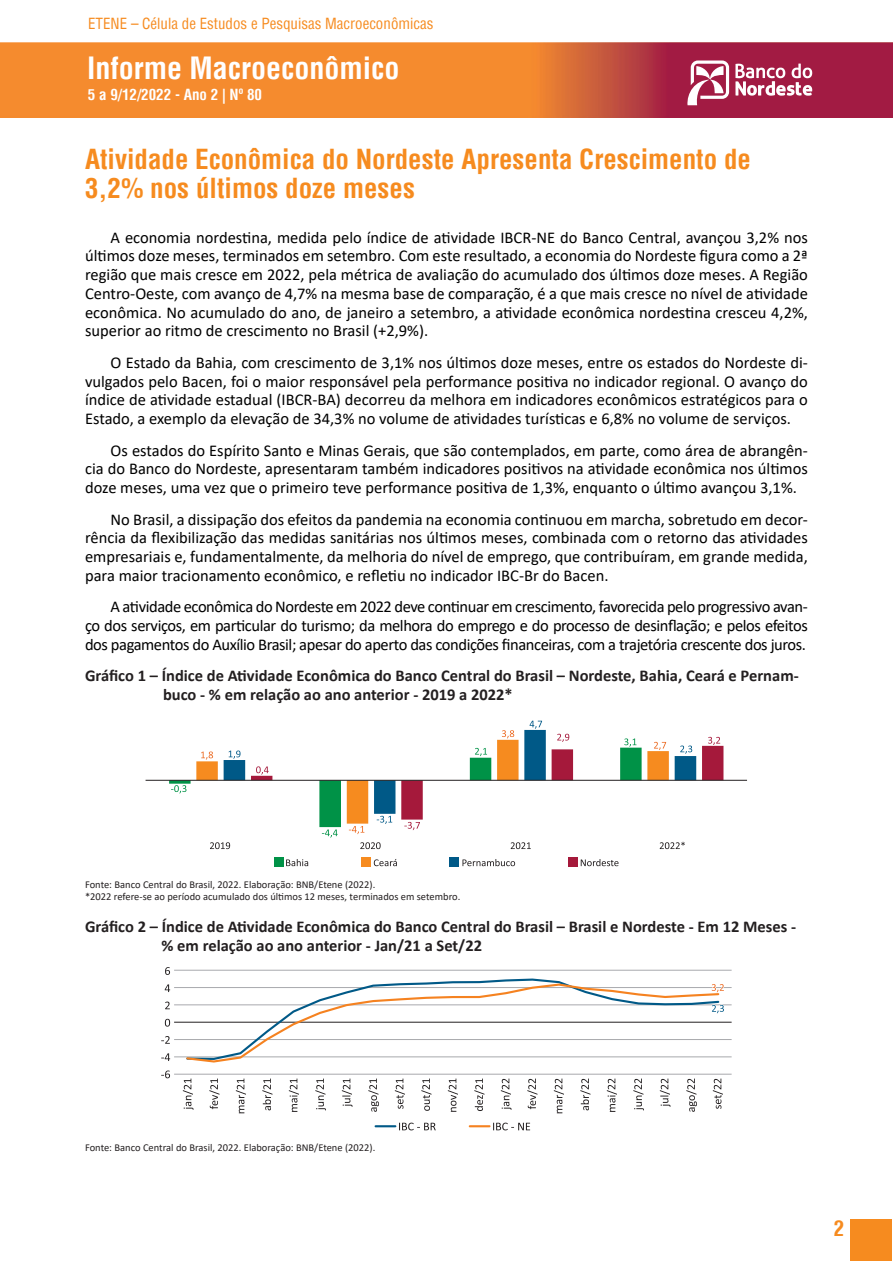
<style>
.page{position:relative;width:893px;height:1263px;background:#fff}
.page>*{position:absolute;margin:0;border:0;box-sizing:border-box;transform-origin:0 0}
.t1{font:700 condensed 30px "Helvetica";color:#fff}
.MS_Tit_1{font:700 condensed 27px/29.1px "Helvetica";color:#f68b1f}
.t2{font:700 condensed 21px "Helvetica";color:#f68b1f}
.MS_Corpo{font:16.5px/18.8px "Calibri";color:#000;text-align:justify}
.MS_Tit_Fig_Tab_Graf{font:700 16.5px/18.8px "Calibri";color:#231f20}
.t3{font:condensed 15px "Helvetica";color:#f68b1f}
.t4{font:700 condensed 15px "Helvetica";color:#fff}
.MS_Fonte{font:10.5px/12px "Calibri";color:#231f20}
</style>
<div class="page">
<img style="left:0;top:43px;width:893px;height:75px">
<svg style="left:686px;top:61px;width:43px;height:44px"></svg>
<svg style="left:735px;top:64px;width:77px;height:32px"></svg>
<div style="left:850px;top:1219px;width:42px;height:41px;background:#f68b1f"></div>
<hr style="left:146px;top:780px;width:601px;height:1px;background:#231f20">
<svg style="left:169px;top:720px;width:554px;height:129px"></svg>
<svg style="left:286px;top:859px;width:22px;height:7px"></svg>
<svg style="left:374px;top:859px;width:23px;height:7px"></svg>
<svg style="left:462px;top:859px;width:53px;height:7px"></svg>
<svg style="left:581px;top:859px;width:37px;height:7px"></svg>
<div style="left:450px;top:858px;width:9px;height:9px;background:#005987"></div>
<div style="left:274px;top:858px;width:9px;height:9px;background:#009247"></div>
<div style="left:361px;top:858px;width:10px;height:9px;background:#f68b1f"></div>
<div style="left:568px;top:858px;width:9px;height:9px;background:#a5193b"></div>
<hr style="left:174px;top:1074px;width:558px;height:1px;background:#a8a9ad">
<hr style="left:174px;top:1056px;width:558px;height:1px;background:#a8a9ad">
<hr style="left:174px;top:1039px;width:558px;height:1px;background:#a8a9ad">
<hr style="left:174px;top:1004px;width:558px;height:1px;background:#a8a9ad">
<hr style="left:174px;top:987px;width:558px;height:1px;background:#a8a9ad">
<hr style="left:174px;top:970px;width:558px;height:1px;background:#a8a9ad">
<hr style="left:174px;top:1022px;width:558px;height:1px;background:#231f20">
<svg style="left:185px;top:978px;width:540px;height:85px"></svg>
<svg style="left:183px;top:1078px;width:10px;height:32px"></svg>
<svg style="left:209px;top:1078px;width:11px;height:31px"></svg>
<svg style="left:236px;top:1078px;width:10px;height:35px"></svg>
<svg style="left:262px;top:1078px;width:10px;height:32px"></svg>
<svg style="left:289px;top:1078px;width:10px;height:34px"></svg>
<svg style="left:315px;top:1078px;width:11px;height:32px"></svg>
<svg style="left:342px;top:1078px;width:10px;height:29px"></svg>
<svg style="left:368px;top:1078px;width:11px;height:34px"></svg>
<svg style="left:395px;top:1078px;width:10px;height:31px"></svg>
<svg style="left:421px;top:1078px;width:10px;height:33px"></svg>
<svg style="left:448px;top:1078px;width:10px;height:34px"></svg>
<svg style="left:474px;top:1078px;width:10px;height:33px"></svg>
<svg style="left:501px;top:1078px;width:10px;height:32px"></svg>
<svg style="left:527px;top:1078px;width:10px;height:31px"></svg>
<svg style="left:554px;top:1078px;width:10px;height:35px"></svg>
<svg style="left:580px;top:1078px;width:10px;height:32px"></svg>
<svg style="left:607px;top:1078px;width:10px;height:34px"></svg>
<svg style="left:633px;top:1078px;width:11px;height:32px"></svg>
<svg style="left:660px;top:1078px;width:10px;height:29px"></svg>
<svg style="left:686px;top:1078px;width:11px;height:34px"></svg>
<svg style="left:713px;top:1078px;width:10px;height:31px"></svg>
<svg style="left:165px;top:967px;width:5px;height:8px"></svg>
<svg style="left:165px;top:984px;width:5px;height:8px"></svg>
<svg style="left:165px;top:1001px;width:5px;height:8px"></svg>
<svg style="left:165px;top:1019px;width:5px;height:7px"></svg>
<svg style="left:161px;top:1036px;width:9px;height:8px"></svg>
<svg style="left:161px;top:1053px;width:9px;height:8px"></svg>
<svg style="left:161px;top:1070px;width:9px;height:8px"></svg>
<svg style="left:493px;top:1123px;width:37px;height:7px"></svg>
<hr style="left:470px;top:1125px;width:20px;height:2px;background:#f58220">
<svg style="left:376px;top:1123px;width:60px;height:7px"></svg>
<p class="t3" style="left:88px;top:14px;width:347px">ETENE – Célula de Estudos e Pesquisas Macroeconômicas</p>
<h1 class="t1" style="left:87px;top:49px;width:314px">Informe Macroeconômico</h1>
<p class="t4" style="left:88px;top:86px;width:176px">5 a 9/12/2022 - Ano 2 | Nº 80</p>
<p class="MS_Tit_1" style="left:85px;top:145px;width:667px">Atividade Econômica do Nordeste Apresenta Crescimento de<br>3,2% nos últimos doze meses</p>
<p class="MS_Corpo" style="left:85px;top:227px;width:724px;text-indent:26px">A economia nordestina, medida pelo índice de atividade IBCR-NE do Banco Central, avançou 3,2% nos últimos doze meses, terminados em setembro. Com este resultado, a economia do Nordeste figura como a 2ª região que mais cresce em 2022, pela métrica de avaliação do acumulado dos últimos doze meses. A Região Centro-Oeste, com avanço de 4,7% na mesma base de comparação, é a que mais cresce no nível de atividade econômica. No acumulado do ano, de janeiro a setembro, a atividade econômica nordestina cresceu 4,2%, superior ao ritmo de crescimento no Brasil (+2,9%).</p>
<p class="MS_Corpo" style="left:85px;top:352px;width:724px;text-indent:26px">O Estado da Bahia, com crescimento de 3,1% nos últimos doze meses, entre os estados do Nordeste di&shy;vulgados pelo Bacen, foi o maior responsável pela performance positiva no indicador regional. O avanço do índice de atividade estadual (IBCR-BA) decorreu da melhora em indicadores econômicos estratégicos para o Estado, a exemplo da elevação de 34,3% no volume de atividades turísticas e 6,8% no volume de serviços.</p>
<p class="MS_Corpo" style="left:85px;top:440px;width:724px;text-indent:26px">Os estados do Espírito Santo e Minas Gerais, que são contemplados, em parte, como área de abrangên&shy;cia do Banco do Nordeste, apresentaram também indicadores positivos na atividade econômica nos últimos doze meses, uma vez que o primeiro teve performance positiva de 1,3%, enquanto o último avançou 3,1%.</p>
<p class="MS_Corpo" style="left:85px;top:509px;width:724px;text-indent:26px">No Brasil, a dissipação dos efeitos da pandemia na economia continuou em marcha, sobretudo em decor&shy;rência da flexibilização das medidas sanitárias nos últimos meses, combinada com o retorno das atividades empresariais e, fundamentalmente, da melhoria do nível de emprego, que contribuíram, em grande medida, para maior tracionamento econômico, e refletiu no indicador IBC-Br do Bacen.</p>
<p class="MS_Corpo" style="left:85px;top:597px;width:724px;text-indent:26px">A atividade econômica do Nordeste em 2022 deve continuar em crescimento, favorecida pelo progressivo avan&shy;ço dos serviços, em particular do turismo; da melhora do emprego e do processo de desinflação; e pelos efeitos dos pagamentos do Auxílio Brasil; apesar do aperto das condições financeiras, com a trajetória crescente dos juros.</p>
<p class="MS_Tit_Fig_Tab_Graf" style="left:163px;top:666px;width:637px;text-indent:-78px">Gráfico 1 – Índice de Atividade Econômica do Banco Central do Brasil – Nordeste, Bahia, Ceará e Pernam&shy;buco - % em relação ao ano anterior - 2019 a 2022*</p>
<p class="MS_Fonte" style="left:85px;top:879px;width:377px">Fonte: Banco Central do Brasil, 2022. Elaboração: BNB/Etene (2022).<br>*2022 refere-se ao período acumulado dos últimos 12 meses, terminados em setembro.</p>
<p class="MS_Tit_Fig_Tab_Graf" style="left:162px;top:917px;width:636px;text-indent:-76px">Gráfico 2 – Índice de Atividade Econômica do Banco Central do Brasil – Brasil e Nordeste - Em 12 Meses - % em relação ao ano anterior - Jan/21 a Set/22</p>
<p class="MS_Fonte" style="left:85px;top:1141px;width:292px">Fonte: Banco Central do Brasil, 2022. Elaboração: BNB/Etene (2022).</p>
<p class="t2" style="left:834px;top:1215px;width:12px">2</p>
</div>
